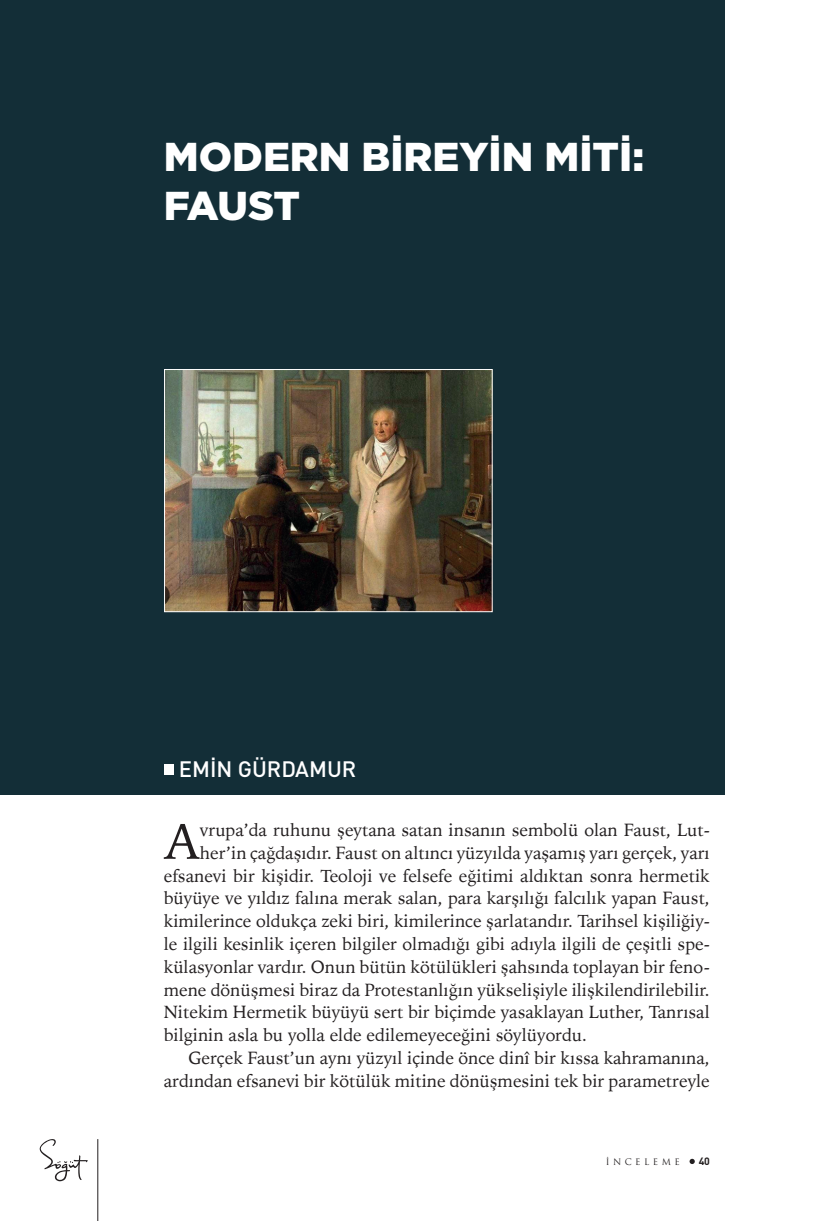
<style>
.page{position:relative;width:824px;height:1221px;background:#fff}
.page>*{position:absolute;margin:0;border:0;box-sizing:border-box;transform-origin:0 0}
.t1{font:50.23px "Iowan Old Style BT";color:#231f20}
.Baslıklar{font:900 40.25px/48.3px "Gotham";color:#fff}
.Yazarlar{font:22.05px "DIN Medium Tr";color:#fff}
.t2{font:17.5px/22.8px "Iowan Old Style BT";color:#231f20;text-align:right}
.t3{font:10.5px "DINT Bold Tr";color:#231f20}
.t4{font:8.75px "Trajan Pro";letter-spacing:.4em;color:#231f20}
</style>
<div class="page">
<svg style="left:40px;top:1139px;width:48px;height:42px"></svg>
<hr style="left:97px;top:1138px;width:1px;height:82px;background:#231f20">
<svg style="left:689px;top:1158px;width:5px;height:5px"></svg>
<div style="left:0;top:0;width:724px;height:794px;background:#132e37"></div>
<div style="left:164px;top:764px;width:9px;height:10px;background:#fff"></div>
<img style="left:166px;top:371px;width:324px;height:239px">
<div style="left:164px;top:369px;width:328px;height:243px;border:1px solid #fff"></div>
<p class="Baslıklar" style="left:164px;top:132px;width:482px">MODERN BİREYİN MİTİ:<br>FAUST</p>
<p class="Yazarlar" style="left:179px;top:754px;width:179px">EMIN GÜRDAMUR</p>
<p class="t1" style="left:164px;top:809px;width:38px">A</p>
<p class="t2" style="left:200px;top:818px;width:511px">vrupa’da ruhunu şeytana satan insanın sembolü olan Faust, Lut-</p>
<p class="t2" style="left:200px;top:841px;width:511px">her’in çağdaşıdır. Faust on altıncı yüzyılda yaşamış yarı gerçek, yarı</p>
<p class="t2" style="left:164px;top:864px;width:547px">efsanevi bir kişidir. Teoloji ve felsefe eğitimi aldıktan sonra hermetik</p>
<p class="t2" style="left:164px;top:886px;width:547px">büyüye ve yıldız falına merak salan, para karşılığı falcılık yapan Faust,</p>
<p class="t2" style="left:164px;top:909px;width:547px">kimilerince oldukça zeki biri, kimilerince şarlatandır. Tarihsel kişiliğiy-</p>
<p class="t2" style="left:164px;top:932px;width:547px">le ilgili kesinlik içeren bilgiler olmadığı gibi adıyla ilgili de çeşitli spe-</p>
<p class="t2" style="left:164px;top:955px;width:547px">külasyonlar vardır. Onun bütün kötülükleri şahsında toplayan bir feno-</p>
<p class="t2" style="left:164px;top:977px;width:547px">mene dönüşmesi biraz da Protestanlığın yükselişiyle ilişkilendirilebilir.</p>
<p class="t2" style="left:164px;top:1000px;width:547px">Nitekim Hermetik büyüyü sert bir biçimde yasaklayan Luther, Tanrısal</p>
<p class="t2" style="left:164px;top:1023px;width:425px">bilginin asla bu yolla elde edilemeyeceğini söylüyordu.</p>
<p class="t2" style="left:164px;top:1046px;width:547px">Gerçek Faust’un aynı yüzyıl içinde önce dinî bir kıssa kahramanına, ardından efsanevi bir kötülük mitine dönüşmesini tek bir parametreyle</p>
<p class="t4" style="left:605px;top:1155px;width:75px">İNCELEME</p>
<p class="t3" style="left:698px;top:1153px;width:13px">40</p>
</div>
